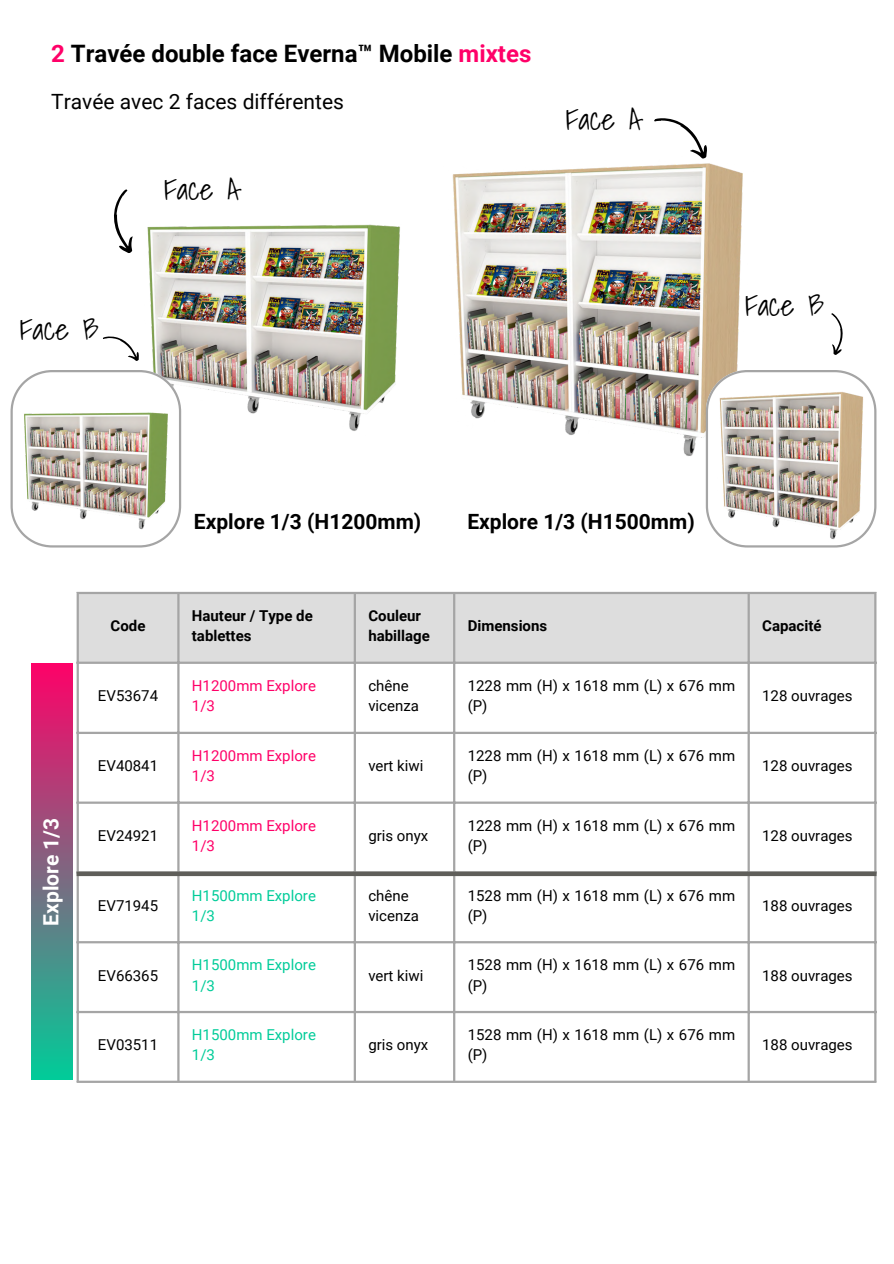
<style>
.page{position:relative;width:894px;height:1264px;background:#fff}
.page>*{position:absolute;margin:0;border:0;box-sizing:border-box;transform-origin:0 0}
.t1{font:300 30px "Shadows Into";color:#000}
.t2{font:700 24px "Roboto";color:#000}
.t3{font:700 21px "Roboto";color:#000}
.t4{font:21px "Roboto";color:#000}
.t5{font:700 21px "Roboto";color:#fff}
.t6{font:15px/20.2px "Roboto";color:#000}
.t7{font:700 15px/20.2px "Roboto";color:#000}
.t8{font:15px/20.2px "Roboto";color:#ff0068}
.t9{font:15px/20.2px "Roboto";color:#0c9}
.s1{color:#ff0068}
</style>
<div class="page">
<img style="left:147px;top:224px;width:253px;height:207px">
<svg style="left:22px;top:535px;width:147px;height:12px"></svg>
<img style="left:452px;top:163px;width:291px;height:293px">
<svg style="left:114px;top:189px;width:19px;height:64px"></svg>
<svg style="left:654px;top:118px;width:53px;height:41px"></svg>
<img style="left:11px;top:370px;width:183px;height:165px">
<svg style="left:103px;top:336px;width:36px;height:25px"></svg>
<svg style="left:705px;top:370px;width:142px;height:154px"></svg>
<svg style="left:831px;top:313px;width:11px;height:42px"></svg>
<img style="left:710px;top:372px;width:167px;height:176px">
<div style="left:79px;top:594px;width:795px;height:67px;background:#ddd"></div>
<hr style="left:77px;top:594px;width:2px;height:486px;background:#a5a5a5">
<hr style="left:177px;top:594px;width:2px;height:486px;background:#a5a5a5">
<hr style="left:353px;top:594px;width:3px;height:486px;background:#a5a5a5">
<hr style="left:453px;top:594px;width:2px;height:486px;background:#a5a5a5">
<hr style="left:747px;top:594px;width:2px;height:486px;background:#a5a5a5">
<hr style="left:874px;top:594px;width:2px;height:486px;background:#a5a5a5">
<hr style="left:77px;top:592px;width:799px;height:2px;background:#a5a5a5">
<hr style="left:77px;top:661px;width:799px;height:3px;background:#a5a5a5">
<hr style="left:77px;top:731px;width:799px;height:3px;background:#a5a5a5">
<hr style="left:77px;top:801px;width:799px;height:2px;background:#a5a5a5">
<hr style="left:77px;top:941px;width:799px;height:2px;background:#a5a5a5">
<hr style="left:77px;top:1010px;width:799px;height:3px;background:#a5a5a5">
<hr style="left:77px;top:1080px;width:799px;height:2px;background:#a5a5a5">
<div style="left:31px;top:663px;width:41px;height:416px;background:linear-gradient(to bottom,#fe0168,#01cb99)"></div>
<div style="left:77px;top:871px;width:799px;height:5px;background:#5f5e5a"></div>
<h2 class="t2" style="left:51px;top:40px;width:481px"><span class="s1">2</span> Travée double face Everna™ Mobile <span class="s1">mixtes</span></h2>
<p class="t4" style="left:51px;top:89px;width:294px">Travée avec 2 faces différentes</p>
<p class="t1" style="left:164px;top:164px;width:76px">Face A</p>
<h1 class="t1" style="left:565px;top:95px;width:76px">Face A</h1>
<h1 class="t1" style="left:20px;top:305px;width:81px">Face B</h1>
<p class="t1" style="left:745px;top:281px;width:81px">Face B</p>
<p class="t3" style="left:194px;top:509px;width:229px">Explore 1/3 (H1200mm)</p>
<p class="t3" style="left:467px;top:509px;width:229px">Explore 1/3 (H1500mm)</p>
<p class="t7" style="left:111px;top:616px;width:36px">Code</p>
<p class="t7" style="left:192px;top:606px;width:122px">Hauteur / Type de tablettes</p>
<h3 class="t7" style="left:368px;top:606px;width:63px">Couleur habillage</h3>
<h3 class="t7" style="left:467px;top:616px;width:81px">Dimensions</h3>
<h3 class="t7" style="left:762px;top:616px;width:61px">Capacité</h3>
<p class="t6" style="left:98px;top:685px;width:62px">EV53674</p>
<p class="t8" style="left:192px;top:675px;width:125px">H1200mm Explore<br>1/3</p>
<p class="t6" style="left:368px;top:675px;width:52px">chêne vicenza</p>
<p class="t6" style="left:467px;top:675px;width:269px">1228 mm (H) x 1618 mm (L) x 676 mm (P)</p>
<p class="t6" style="left:762px;top:685px;width:92px">128 ouvrages</p>
<p class="t5" style="left:39px;top:925px;width:109px;rotate:-90deg">Explore 1/3</p>
<p class="t6" style="left:98px;top:756px;width:62px">EV40841</p>
<p class="t8" style="left:192px;top:745px;width:125px">H1200mm Explore<br>1/3</p>
<p class="t6" style="left:368px;top:756px;width:57px">vert kiwi</p>
<p class="t6" style="left:467px;top:745px;width:269px">1228 mm (H) x 1618 mm (L) x 676 mm (P)</p>
<p class="t6" style="left:762px;top:756px;width:92px">128 ouvrages</p>
<p class="t6" style="left:98px;top:825px;width:62px">EV24921</p>
<p class="t8" style="left:192px;top:815px;width:125px">H1200mm Explore<br>1/3</p>
<p class="t6" style="left:368px;top:825px;width:61px">gris onyx</p>
<p class="t6" style="left:467px;top:815px;width:269px">1228 mm (H) x 1618 mm (L) x 676 mm (P)</p>
<p class="t6" style="left:762px;top:825px;width:92px">128 ouvrages</p>
<p class="t6" style="left:98px;top:895px;width:62px">EV71945</p>
<p class="t9" style="left:192px;top:885px;width:125px">H1500mm Explore<br>1/3</p>
<p class="t6" style="left:368px;top:885px;width:52px">chêne vicenza</p>
<p class="t6" style="left:467px;top:885px;width:269px">1528 mm (H) x 1618 mm (L) x 676 mm (P)</p>
<p class="t6" style="left:762px;top:895px;width:92px">188 ouvrages</p>
<p class="t6" style="left:98px;top:965px;width:62px">EV66365</p>
<p class="t9" style="left:192px;top:955px;width:125px">H1500mm Explore<br>1/3</p>
<p class="t6" style="left:368px;top:965px;width:57px">vert kiwi</p>
<p class="t6" style="left:467px;top:955px;width:269px">1528 mm (H) x 1618 mm (L) x 676 mm (P)</p>
<p class="t6" style="left:762px;top:965px;width:92px">188 ouvrages</p>
<p class="t6" style="left:98px;top:1035px;width:62px">EV03511</p>
<p class="t9" style="left:192px;top:1024px;width:125px">H1500mm Explore<br>1/3</p>
<p class="t6" style="left:368px;top:1035px;width:61px">gris onyx</p>
<p class="t6" style="left:467px;top:1024px;width:269px">1528 mm (H) x 1618 mm (L) x 676 mm (P)</p>
<p class="t6" style="left:762px;top:1035px;width:92px">188 ouvrages</p>
</div>
